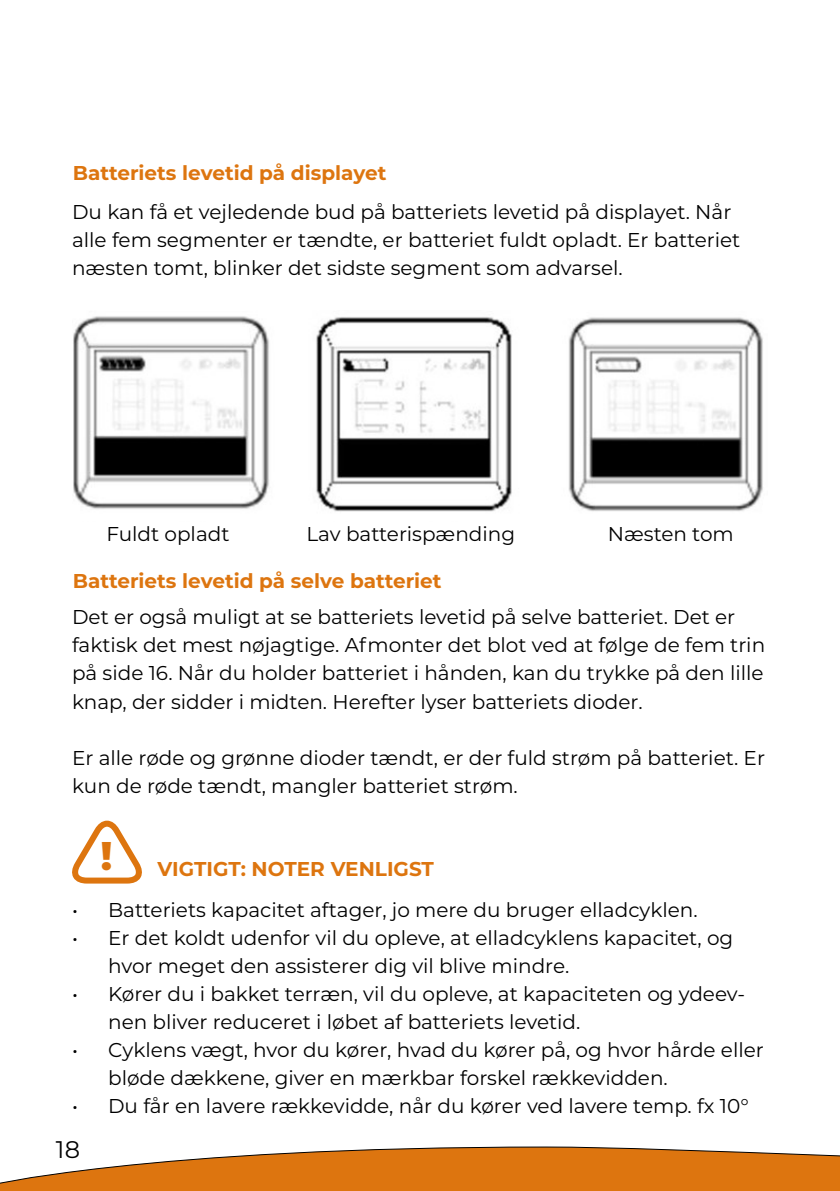
<style>
.page{position:relative;width:840px;height:1191px;background:#fff}
.page>*{position:absolute;margin:0;border:0;box-sizing:border-box;transform-origin:0 0}
.t1{font:24px "Montserrat";color:#000}
.t2{font:20px/28px "Montserrat";color:#000}
.t3{font:700 20px "Montserrat";color:#dd750f}
</style>
<div class="page">
<svg style="left:0;top:1146px;width:839px;height:45px"></svg>
<img style="left:73px;top:316px;width:690px;height:196px">
<svg style="left:72px;top:820px;width:70px;height:64px"></svg>
<p class="t3" style="left:73px;top:163px;width:315px">Batteriets levetid på displayet</p>
<p class="t2" style="left:72px;top:199px;width:669px">Du kan få et vejledende bud på batteriets levetid på displayet. Når alle fem segmenter er tændte, er batteriet fuldt opladt. Er batteriet næsten tomt, blinker det sidste segment som advarsel.</p>
<p class="t2" style="left:106px;top:520px;width:125px">Fuldt opladt</p>
<p class="t2" style="left:306px;top:520px;width:210px">Lav batterispænding</p>
<p class="t2" style="left:607px;top:520px;width:127px">Næsten tom</p>
<p class="t3" style="left:73px;top:571px;width:370px">Batteriets levetid på selve batteriet</p>
<p class="t2" style="left:72px;top:604px;width:694px">Det er også muligt at se batteriets levetid på selve batteriet. Det er faktisk det mest nøjagtige. Afmonter det blot ved at følge de fem trin på side 16. Når du holder batteriet i hånden, kan du trykke på den lille knap, der sidder i midten. Herefter lyser batteriets dioder.</p>
<p class="t2" style="left:72px;top:744px;width:694px">Er alle røde og grønne dioder tændt, er der fuld strøm på batteriet. Er kun de røde tændt, mangler batteriet strøm.</p>
<p class="t3" style="left:100px;top:859px;width:335px"><sup>!</sup> VIGTIGT: NOTER VENLIGST</p>
<p class="t2" style="left:72px;top:896px;width:626px">• Batteriets kapacitet aftager, jo mere du bruger elladcyklen.</p>
<p class="t2" style="left:108px;top:924px;width:626px;text-indent:-36px">• Er det koldt udenfor vil du opleve, at elladcyklens kapacitet, og hvor meget den assisterer dig vil blive mindre.</p>
<p class="t2" style="left:108px;top:980px;width:638px;text-indent:-36px">• Kører du i bakket terræn, vil du opleve, at kapaciteten og ydeev&shy;nen bliver reduceret i løbet af batteriets levetid.</p>
<p class="t2" style="left:108px;top:1036px;width:657px;text-indent:-36px">• Cyklens vægt, hvor du kører, hvad du kører på, og hvor hårde eller bløde dækkene, giver en mærkbar forskel rækkevidden.</p>
<p class="t2" style="left:72px;top:1092px;width:677px">• Du får en lavere rækkevidde, når du kører ved lavere temp. fx 10°</p>
<p class="t1" style="left:56px;top:1137px;width:25px">18</p>
</div>
